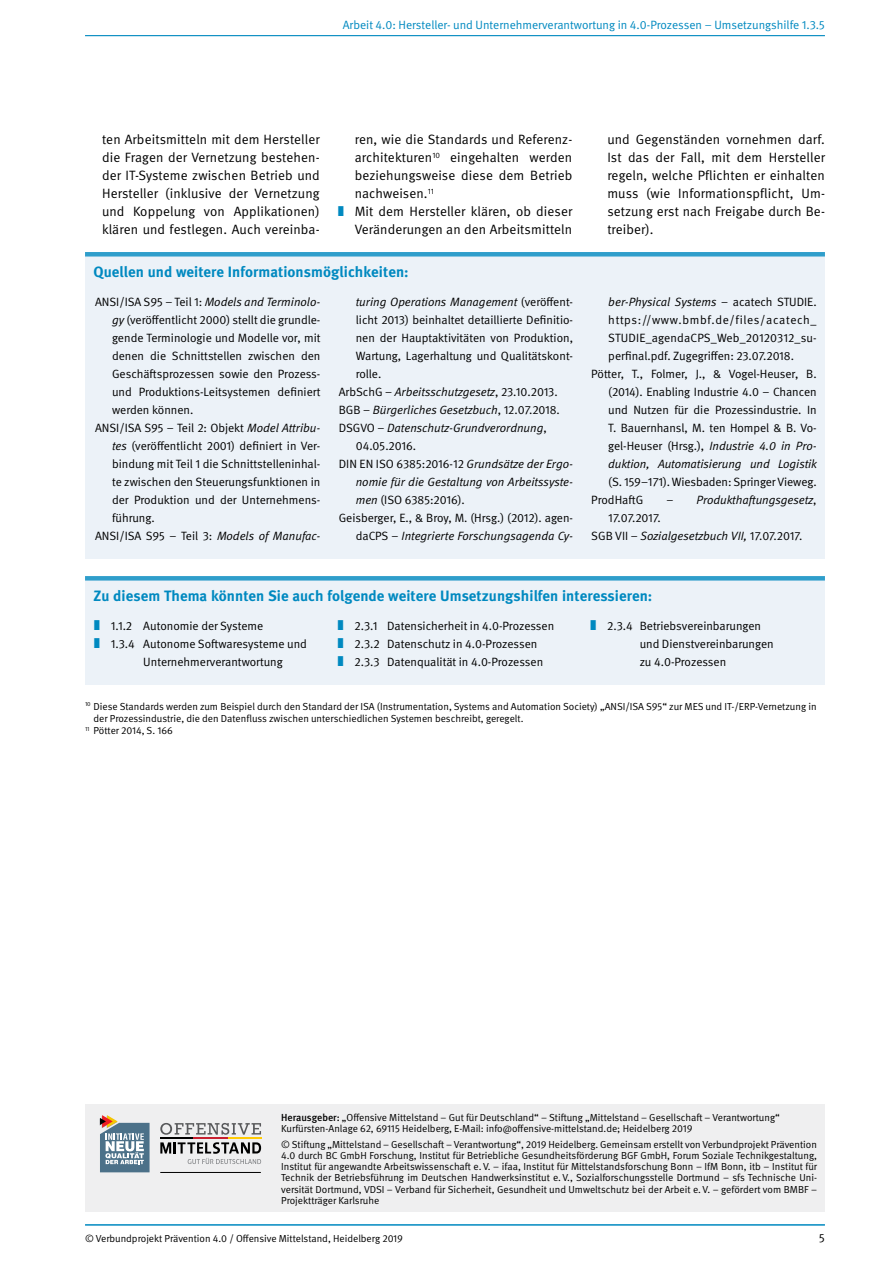
<style>
.page{position:relative;width:893px;height:1263px;background:#fff}
.page>*{position:absolute;margin:0;border:0;box-sizing:border-box;transform-origin:0 0}
.L_H3_Quellen{font:700 15px "DGUV Meta";letter-spacing:.005em;color:#0089c0}
.t1{font:13.5px/18px "DGUV Meta";letter-spacing:.01em;color:#000;text-align:justify}
.L_Quellen{font:12px/18px "DGUV Meta";color:#000;text-align:justify}
.L_Quellen-2{font:italic 12px/18px "DGUV Meta";color:#000}
.t2{font:12px "DGUV Meta";color:#0089c0}
._02_Quellen_2_Zeiche{font:10.2px/11.2px "DGUV Meta";color:#000}
.s1{font-style:italic}
.s2{font-style:normal}
.s3{font-weight:500}
</style>
<div class="page">
<hr style="left:85px;top:35px;width:740px;height:1px;background:#0089c0">
<hr style="left:85px;top:1224px;width:740px;height:2px;background:#0089c0">
<div style="left:85px;top:1105px;width:740px;height:107px;background:#efeff0"></div>
<svg style="left:100px;top:1115px;width:50px;height:57px"></svg>
<hr style="left:160px;top:1172px;width:101px;height:1px;background:#000">
<hr style="left:160px;top:1137px;width:34px;height:2px;background:#000">
<hr style="left:193px;top:1137px;width:35px;height:2px;background:#c72030">
<hr style="left:228px;top:1137px;width:33px;height:2px;background:#ffcb05">
<svg style="left:160px;top:1123px;width:101px;height:12px"></svg>
<svg style="left:160px;top:1142px;width:101px;height:22px"></svg>
<div style="left:85px;top:252px;width:740px;height:306px;background:#ecf2f8"></div>
<div style="left:85px;top:252px;width:740px;height:5px;background:#2f9ecb"></div>
<div style="left:85px;top:576px;width:740px;height:108px;background:#ecf2f8"></div>
<div style="left:85px;top:576px;width:740px;height:5px;background:#2f9ecb"></div>
<p class="t2" style="left:343px;top:18px;width:484px">Arbeit 4.0: Hersteller- und Unternehmerverantwortung in 4.0-Prozessen – Umsetzungshilfe 1.3.5</p>
<p class="t1" style="left:102px;top:131px;width:219px">ten Arbeitsmitteln mit dem Hersteller die Fragen der Vernetzung bestehen&shy;der IT-Systeme zwischen Betrieb und Hersteller (inklusive der Vernetzung und Koppelung von Applikationen) klären und festlegen. Auch vereinba-</p>
<p class="t1" style="left:355px;top:131px;width:219px">ren, wie die Standards und Referenz&shy;architekturen<sup>10</sup> eingehalten werden beziehungsweise diese dem Betrieb nachweisen.<sup>11</sup></p>
<p class="t1" style="left:355px;top:203px;width:219px">Mit dem Hersteller klären, ob dieser<br>Veränderungen an den Arbeitsmitteln</p>
<h2 class="L_H3_Quellen" style="left:94px;top:263px;width:317px">Quellen und weitere Informationsmöglichkeiten:</h2>
<h2 class="L_Quellen" style="left:112px;top:293px;width:210px;text-indent:-17px">ANSI/ISA S95 – Teil 1: <span class="s1">Models and Terminolo&shy;gy</span> (veröffentlicht 2000) stellt die grundle&shy;gende Terminologie und Modelle vor, mit denen die Schnittstellen zwischen den Geschäftsprozessen sowie den Prozess&shy;und Produktions-Leitsystemen definiert werden können.</h2>
<h2 class="L_Quellen" style="left:112px;top:419px;width:210px;text-indent:-17px">ANSI/ISA S95 – Teil 2: Objekt <span class="s1">Model Attribu&shy;tes</span> (veröffentlicht 2001) definiert in Ver&shy;bindung mit Teil 1 die Schnittstelleninhal&shy;te zwischen den Steuerungsfunktionen in der Produktion und der Unternehmens&shy;führung.</h2>
<h2 class="L_Quellen" style="left:95px;top:527px;width:227px">ANSI/ISA S95 – Teil 3: <span class="s1">Models of Manufac-</span></h2>
<h2 class="L_Quellen" style="left:356px;top:293px;width:219px"><span class="s1">turing Operations Management</span> (veröffent&shy;licht 2013) beinhaltet detaillierte Definitio&shy;nen der Hauptaktivitäten von Produktion, Wartung, Lagerhaltung und Qualitätskont&shy;rolle.</h2>
<h2 class="L_Quellen" style="left:339px;top:383px;width:220px">ArbSchG – <span class="s1">Arbeitsschutzgesetz</span>, 23.10.2013.</h2>
<h2 class="L_Quellen-2" style="left:339px;top:401px;width:223px"><span class="s2">BGB –</span> Bürgerliches Gesetzbuch<span class="s2">, 12.07.2018.</span></h2>
<h2 class="L_Quellen-2" style="left:356px;top:419px;width:193px;text-indent:-17px"><span class="s2">DSGVO –</span> Datenschutz-Grundverordnung<span class="s2">,<br>04.05.2016.</span></h2>
<h2 class="L_Quellen-2" style="left:356px;top:455px;width:219px;text-align:justify;text-indent:-17px"><span class="s2">DIN EN ISO 6385:2016-12</span> Grundsätze der Ergo&shy;nomie für die Gestaltung von Arbeitssyste&shy;men <span class="s2">(ISO 6385:2016).</span></h2>
<h2 class="L_Quellen" style="left:339px;top:509px;width:236px;text-align:right">Geisberger, E., &amp; Broy, M. (Hrsg.) (2012). agen&shy;daCPS – <span class="s1">Integrierte Forschungsagenda Cy-</span></h2>
<p class="t1" style="left:607px;top:131px;width:219px">und Gegenständen vornehmen darf.<br>Ist das der Fall, mit dem Hersteller regeln, welche Pflichten er einhalten muss (wie Informationspflicht, Um&shy;setzung erst nach Freigabe durch Be&shy;treiber).</p>
<h2 class="L_Quellen" style="left:608px;top:293px;width:210px"><span class="s1">ber-Physical Systems</span> – acatech STUDIE. https://www.bmbf.de/files/acatech_ STUDIE_agendaCPS_Web_20120312_su&shy;perfinal.pdf. Zugegriffen: 23.07.2018.</h2>
<h2 class="L_Quellen" style="left:608px;top:365px;width:210px;text-indent:-17px">Pötter, T., Folmer, J., &amp; Vogel-Heuser, B. (2014). Enabling Industrie 4.0 – Chancen und Nutzen für die Prozessindustrie. In T. Bauernhansl, M. ten Hompel &amp; B. Vo&shy;gel-Heuser (Hrsg.), <span class="s1">Industrie 4.0 in Pro&shy;duktion, Automatisierung und Logistik </span>(S. 159–171). Wiesbaden: Springer Vieweg.</h2>
<h2 class="L_Quellen" style="left:591px;top:491px;width:53px">ProdHaftG</h2>
<h2 class="L_Quellen-2" style="left:666px;top:491px;width:152px"><span class="s2">–</span> Produkthaftungsgesetz<span class="s2">,</span></h2>
<h2 class="L_Quellen" style="left:608px;top:509px;width:54px">17.07.2017.</h2>
<h2 class="L_Quellen-2" style="left:591px;top:527px;width:212px"><span class="s2">SGB VII –</span> Sozialgesetzbuch VII, <span class="s2">17.07.2017.</span></h2>
<h2 class="L_H3_Quellen" style="left:94px;top:587px;width:560px">Zu diesem Thema könnten Sie auch folgende weitere Umsetzungshilfen interessieren:</h2>
<p class="L_Quellen" style="left:111px;top:617px;width:154px">1.1.2 Autonomie der Systeme</p>
<p class="L_Quellen" style="left:143px;top:635px;width:165px;text-indent:-32px">1.3.4 Autonome Softwaresysteme und<br>Unternehmerverantwortung</p>
<p class="L_Quellen" style="left:355px;top:617px;width:201px">2.3.1 Datensicherheit in 4.0-Prozessen</p>
<p class="L_Quellen" style="left:355px;top:635px;width:184px">2.3.2 Datenschutz in 4.0-Prozessen</p>
<p class="L_Quellen" style="left:355px;top:653px;width:190px">2.3.3 Datenqualität in 4.0-Prozessen</p>
<p class="L_Quellen" style="left:640px;top:617px;width:136px;text-align:left;text-indent:-32px">2.3.4 Betriebsvereinbarungen und Dienstvereinbarungen zu 4.0-Prozessen</p>
<p class="_02_Quellen_2_Zeiche" style="left:94px;top:700px;width:724px;line-height:12.3px;text-indent:-9px"><sup>10</sup> Diese Standards werden zum Beispiel durch den Standard der ISA (Instrumentation, Systems and Automation Society) „ANSI/ISA S95“ zur MES und IT-/ERP-Vernetzung in der Prozessindustrie, die den Datenfluss zwischen unterschiedlichen Systemen beschreibt, geregelt.</p>
<p class="_02_Quellen_2_Zeiche" style="left:85px;top:725px;width:89px"><sup>11</sup> Pötter 2014, S. 166</p>
<p class="_02_Quellen_2_Zeiche" style="left:281px;top:1112px;width:500px"><span class="s3">Herausgeber:</span> „Offensive Mittelstand – Gut für Deutschland“ – Stiftung „Mittelstand – Gesellschaft – Verantwortung“<br>Kurfürsten-Anlage 62, 69115 Heidelberg, E-Mail: info@offensive-mittelstand.de; Heidelberg 2019</p>
<p class="_02_Quellen_2_Zeiche" style="left:281px;top:1138px;width:537px;text-align:justify">© Stiftung „Mittelstand – Gesellschaft – Verantwortung“, 2019 Heidelberg. Gemeinsam erstellt von Verbundprojekt Prävention 4.0 durch BC GmbH Forschung, Institut für Betriebliche Gesundheitsförderung BGF GmbH, Forum Soziale Technikgestaltung, Institut für angewandte Arbeitswissenschaft e. V. – ifaa, Institut für Mittelstandsforschung Bonn – IfM Bonn, itb – Institut für Technik der Betriebsführung im Deutschen Handwerksinstitut e. V., Sozialforschungsstelle Dortmund – sfs Technische Uni&shy;versität Dortmund, VDSI – Verband für Sicherheit, Gesundheit und Umweltschutz bei der Arbeit e. V. – gefördert vom BMBF – Projektträger Karlsruhe</p>
<p class="_02_Quellen_2_Zeiche" style="left:85px;top:1233px;width:319px">© Verbundprojekt Prävention 4.0 / Offensive Mittelstand, Heidelberg 2019</p>
<p class="L_Quellen" style="left:819px;top:1229px;width:7px">5</p>
</div>
